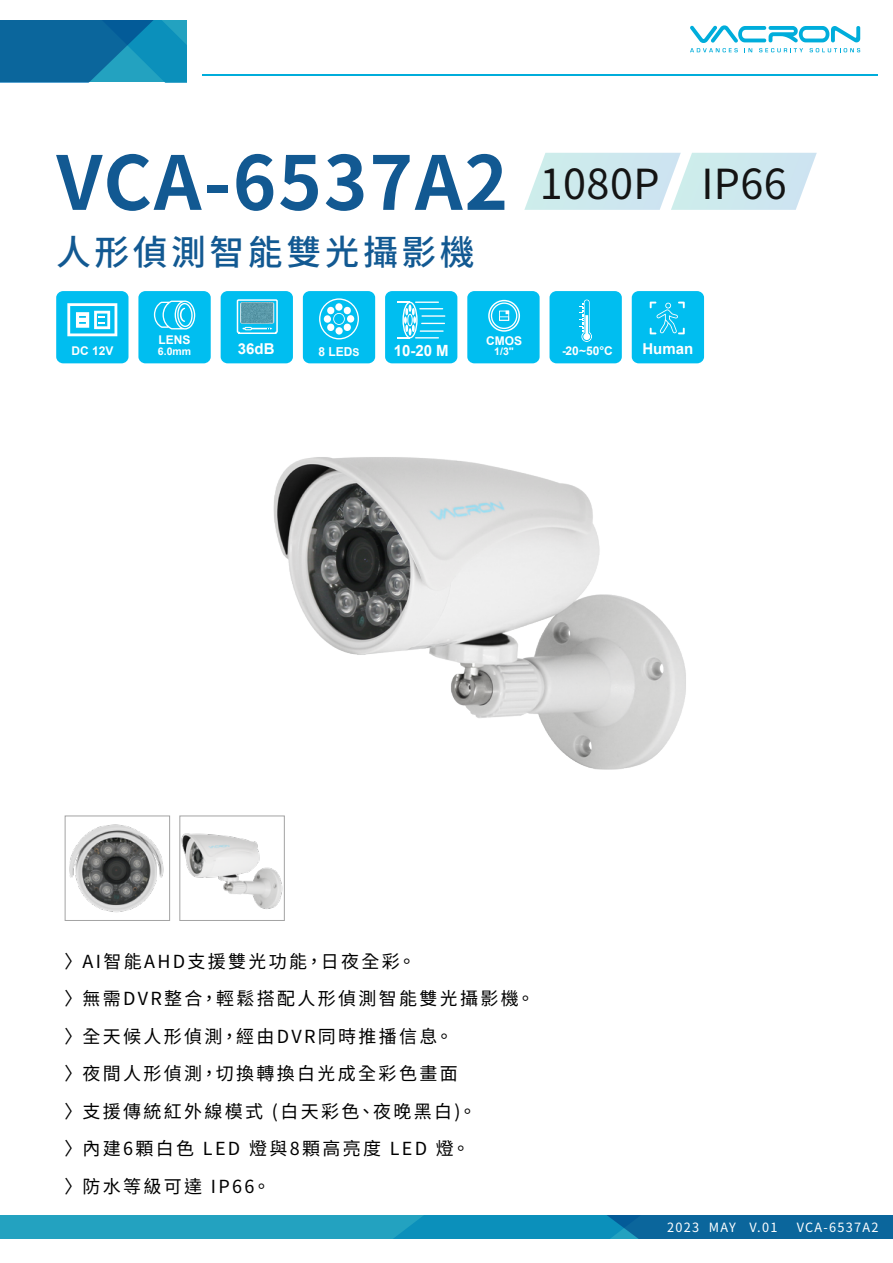
<style>
.page{position:relative;width:893px;height:1263px;background:#fff}
.page>*{position:absolute;margin:0;border:0;box-sizing:border-box;transform-origin:0 0}
.t1{font:700 74.25px "Noto Sans CJ Ktc";letter-spacing:.025em;color:#125992}
.t2{font:41.4px "Noto Sans CJ Ktc";letter-spacing:.01em;color:#141414}
.t3{font:500 34.95px "Noto Sans CJ Ktc";letter-spacing:.1em;color:#125992}
.t4{font:18px/37.5px "Noto Sans CJ Ktc";letter-spacing:.13em;color:#000}
.t5{font:700 15.45px "Arial";color:#fff}
.t6{font:700 15px "Arial";color:#fff}
.t7{font:12.75px "Noto Sans CJ Ktc";letter-spacing:.1em;color:#fff}
.t8{font:700 12.3px "Arial";color:#fff}
.t9{font:700 12px "Arial";color:#fff}
.t10{font:700 10.5px "Arial";color:#fff}
.s1{font-size:10.8px}
</style>
<div class="page">
<div style="left:0;top:1215px;width:893px;height:23px;background:#23a2c0"></div>
<svg style="left:395px;top:1215px;width:498px;height:23px;background:#0b79aa"></svg>
<hr style="left:202px;top:74px;width:676px;height:2px;background:#00addb">
<svg style="left:0;top:20px;width:186px;height:62px;background:#0d76a7"></svg>
<svg style="left:690px;top:25px;width:170px;height:27px"></svg>
<svg style="left:524px;top:153px;width:293px;height:57px;background:#d2eaef"></svg>
<div style="left:138px;top:291px;width:73px;height:72px;background:#00bef0;border-radius:7px"></div>
<svg style="left:154px;top:301px;width:41px;height:29px"></svg>
<div style="left:56px;top:291px;width:72px;height:72px;background:#00bef0;border-radius:7px"></div>
<svg style="left:67px;top:303px;width:50px;height:33px"></svg>
<div style="left:221px;top:291px;width:72px;height:72px;background:#00bef0;border-radius:7px"></div>
<svg style="left:237px;top:300px;width:40px;height:32px"></svg>
<div style="left:237px;top:299px;width:41px;height:34px;border:2px solid #fff"></div>
<svg style="left:240px;top:302px;width:34px;height:28px"></svg>
<div style="left:240px;top:302px;width:34px;height:21px;background:#5998a8;border-radius:2px"></div>
<div style="left:240px;top:302px;width:34px;height:22px;border:1px solid #fff;border-radius:2px"></div>
<div style="left:303px;top:291px;width:72px;height:72px;background:#00bef0;border-radius:7px"></div>
<svg style="left:319px;top:298px;width:40px;height:41px"></svg>
<div style="left:385px;top:291px;width:72px;height:72px;background:#00bef0;border-radius:7px"></div>
<svg style="left:397px;top:302px;width:48px;height:36px"></svg>
<hr style="left:421px;top:315px;width:24px;height:2px;background:#fff">
<div style="left:467px;top:291px;width:73px;height:72px;background:#00bef0;border-radius:7px"></div>
<svg style="left:488px;top:300px;width:32px;height:32px"></svg>
<div style="left:549px;top:291px;width:73px;height:72px;background:#00bef0;border-radius:7px"></div>
<svg style="left:579px;top:300px;width:13px;height:42px"></svg>
<img style="left:273px;top:457px;width:413px;height:313px">
<img style="left:182px;top:833px;width:101px;height:76px">
<img style="left:69px;top:824px;width:95px;height:88px">
<div style="left:65px;top:815px;width:105px;height:106px;border:1px solid #a3a3a3"></div>
<div style="left:179px;top:815px;width:106px;height:106px;border:1px solid #a3a3a3"></div>
<div style="left:632px;top:291px;width:72px;height:72px;background:#00bef0;border-radius:7px"></div>
<svg style="left:650px;top:302px;width:35px;height:32px"></svg>
<h1 class="t1" style="left:56px;top:141px;width:453px">VCA-6537A2</h1>
<h3 class="t3" style="left:56px;top:232px;width:420px">人形偵測智能雙光攝影機</h3>
<h2 class="t2" style="left:540px;top:161px;width:249px">1080P IP66</h2>
<p class="t9" style="left:159px;top:331px;width:34px">LENS</p>
<p class="t9" style="left:71px;top:342px;width:44px">DC 12V</p>
<p class="t10" style="left:158px;top:343px;width:35px">6.0mm</p>
<p class="t6" style="left:238px;top:339px;width:38px">36dB</p>
<p class="t8" style="left:318px;top:343px;width:43px">8 LED<span class="s1">S</span></p>
<p class="t5" style="left:394px;top:339px;width:57px">10-20 M</p>
<p class="t9" style="left:486px;top:332px;width:37px">CMOS</p>
<p class="t10" style="left:494px;top:344px;width:21px">1/3"</p>
<p class="t9" style="left:562px;top:342px;width:52px">-20~50°C</p>
<p class="t6" style="left:642px;top:338px;width:52px">Human</p>
<p class="t4" style="left:64px;top:942px;width:472px">〉AI智能AHD支援雙光功能，日夜全彩。<br>〉無需DVR整合，輕鬆搭配人形偵測智能雙光攝影機。〉全天候人形偵測，經由DVR同時推播信息。<br>〉夜間人形偵測，切換轉換白光成全彩色畫面<br>〉支援傳統紅外線模式 (白天彩色、夜晚黑白)。<br>〉內建6顆白色 LED 燈與8顆高亮度 LED 燈。<br>〉防水等級可達 IP66。</p>
<p class="t7" style="left:667px;top:1220px;width:112px">2023 MAY V.01</p>
<p class="t7" style="left:797px;top:1220px;width:83px">VCA-6537A2</p>
</div>
